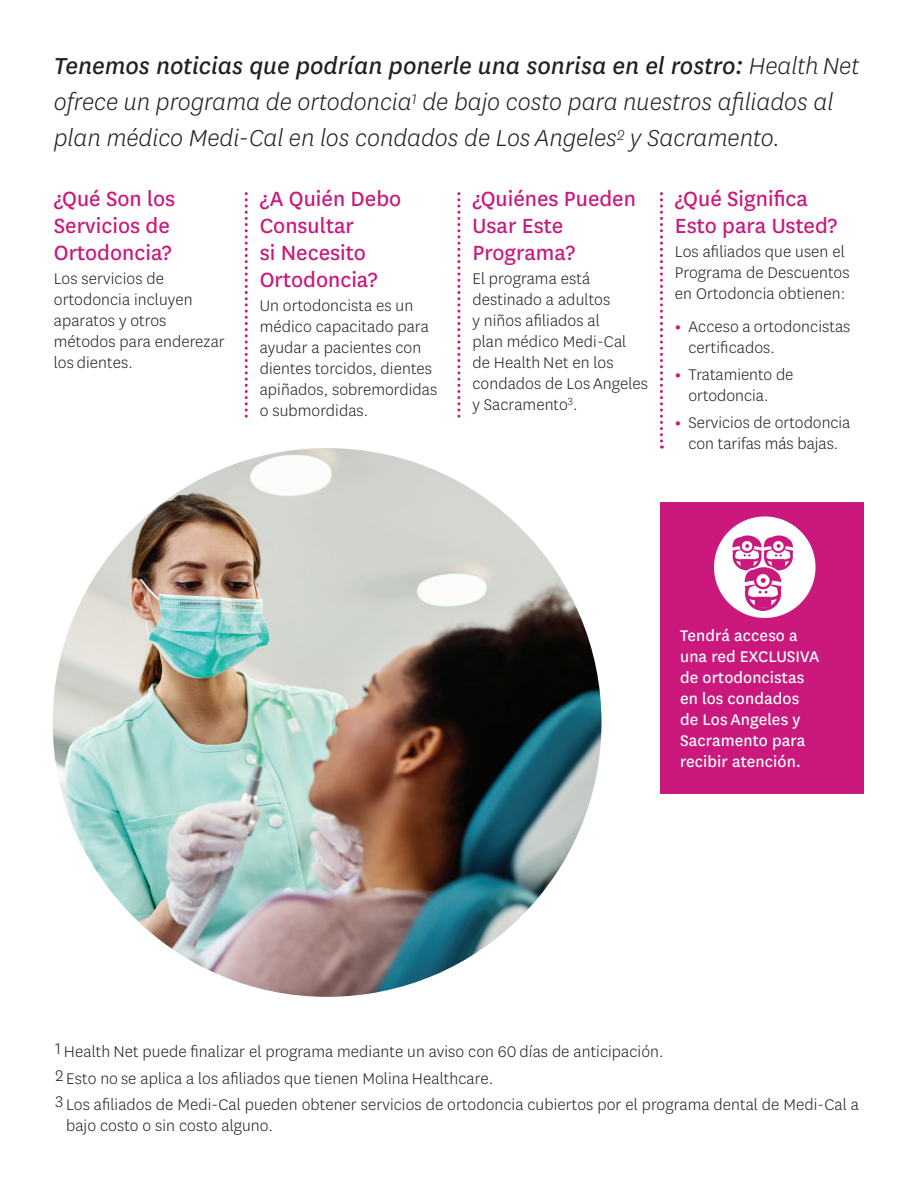
<style>
.page{position:relative;width:918px;height:1188px;background:#fff}
.page>*{position:absolute;margin:0;border:0;box-sizing:border-box;transform-origin:0 0}
.t1{font:italic 300 27px/36px "Centene Sans";color:#231f20}
.t2{font:24px/27px "Centene Sans";color:#ca187d}
.t3{font:300 18px/21px "Centene Sans";letter-spacing:.005em;color:#231f20}
.t4{font:18px/21px "Centene Sans";letter-spacing:.005em;color:#fff}
.s1{font-weight:400}
.s2{font-weight:700;color:#ca187d}
</style>
<div class="page">
<svg style="left:245px;top:192px;width:3px;height:226px"></svg>
<svg style="left:457px;top:192px;width:3px;height:226px"></svg>
<svg style="left:660px;top:192px;width:3px;height:257px"></svg>
<img style="left:53px;top:448px;width:549px;height:549px;border-radius:274px">
<div style="left:660px;top:502px;width:204px;height:292px;background:#ca187d"></div>
<div style="left:714px;top:516px;width:102px;height:102px;background:#fff;border-radius:50%"></div>
<svg style="left:731px;top:535px;width:63px;height:76px"></svg>
<p class="t1" style="left:54px;top:47px;width:807px"><span class="s1">Tenemos noticias que podrían ponerle una sonrisa en el rostro:</span> Health Net ofrece un programa de ortodoncia<sup>1</sup> de bajo costo para nuestros afiliados al</p>
<p class="t1" style="left:54px;top:119px;width:728px">plan médico Medi‑Cal en los condados de Los Angeles<sup>2</sup> y Sacramento.</p>
<h3 class="t2" style="left:54px;top:183px;width:123px">¿Qué Son los<br>Servicios de<br>Ortodoncia?</h3>
<p class="t3" style="left:54px;top:267px;width:173px">Los servicios de ortodoncia incluyen aparatos y otros métodos para enderezar los dientes.</p>
<h3 class="t2" style="left:260px;top:183px;width:143px">¿A Quién Debo<br>Consultar<br>si Necesito<br>Ortodoncia?</h3>
<p class="t3" style="left:260px;top:294px;width:179px">Un ortodoncista es un médico capacitado para ayudar a pacientes con dientes torcidos, dientes apiñados, sobremordidas o submordidas.</p>
<h3 class="t2" style="left:472px;top:183px;width:165px">¿Quiénes Pueden<br>Usar Este<br>Programa?</h3>
<p class="t3" style="left:472px;top:267px;width:177px">El programa está destinado a adultos<br>y niños afiliados al<br>plan médico Medi‑Cal de Health Net en los condados de Los Angeles y Sacramento<sup>3</sup>.</p>
<h3 class="t2" style="left:675px;top:183px;width:164px">¿Qué Significa<br>Esto para Usted?</h3>
<p class="t3" style="left:675px;top:240px;width:176px">Los afiliados que usen el<br>Programa de Descuentos en Ortodoncia obtienen:</p>
<p class="t3" style="left:688px;top:315px;width:164px;text-indent:-14px"><span class="s2">•</span> Acceso a ortodoncistas certificados.</p>
<p class="t3" style="left:688px;top:363px;width:107px;text-indent:-14px"><span class="s2">•</span> Tratamiento de ortodoncia.</p>
<p class="t3" style="left:675px;top:411px;width:177px;text-align:center"><span class="s2">•</span> Servicios de ortodoncia con tarifas más bajas.</p>
<p class="t4" style="left:680px;top:624px;width:141px">Tendrá acceso a una red EXCLUSIVA de ortodoncistas en los condados de Los Angeles y<br>Sacramento para recibir atención.</p>
<p class="t3" style="left:56px;top:1041px;width:610px">1 Health Net puede finalizar el programa mediante un aviso con 60 días de anticipación.</p>
<p class="t3" style="left:56px;top:1067px;width:439px">2 Esto no se aplica a los afiliados que tienen Molina Healthcare.</p>
<p class="t3" style="left:66px;top:1093px;width:794px;text-indent:-11px">3 Los afiliados de Medi‑Cal pueden obtener servicios de ortodoncia cubiertos por el programa dental de Medi‑Cal a bajo costo o sin costo alguno.</p>
</div>
